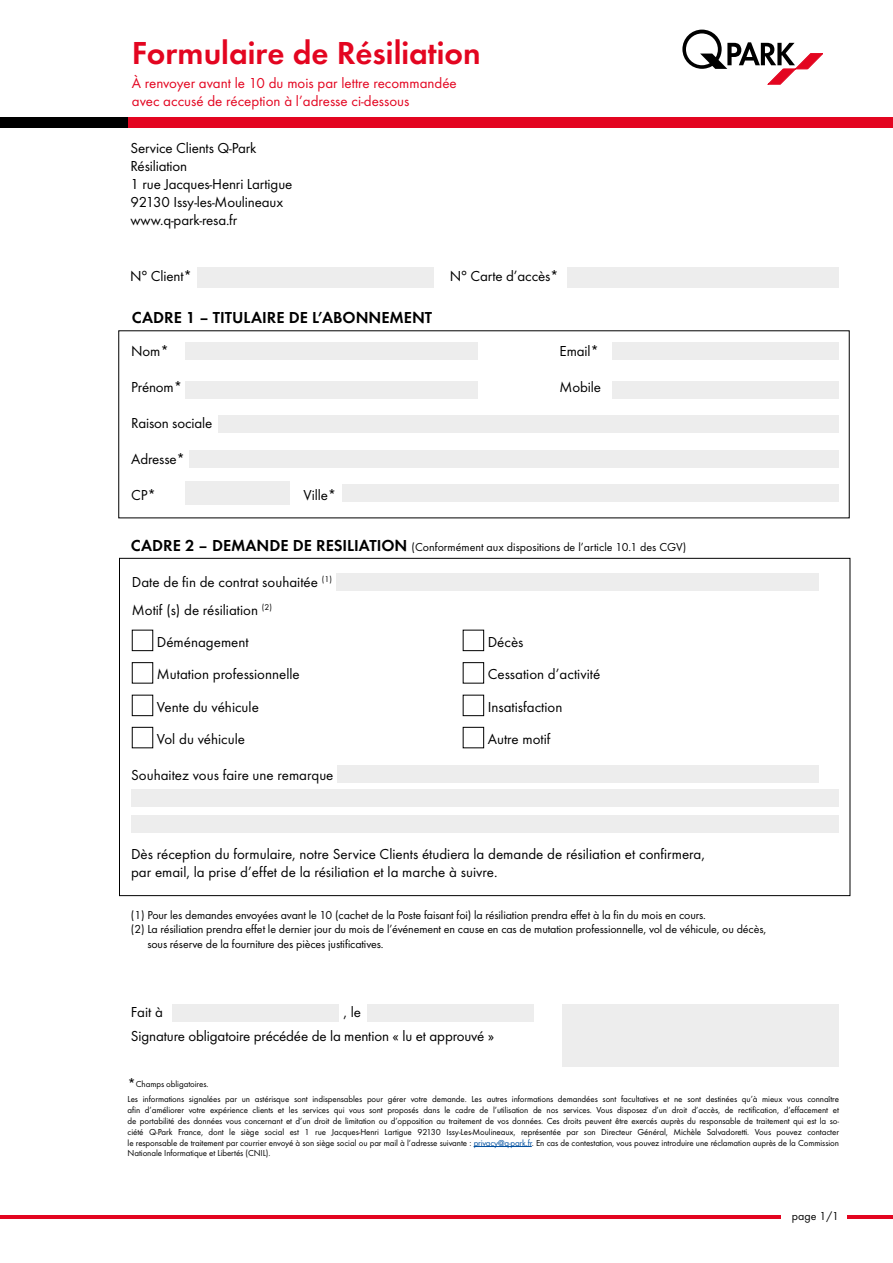
<style>
.page{position:relative;width:893px;height:1263px;background:#fff}
.page>*{position:absolute;margin:0;border:0;box-sizing:border-box;transform-origin:0 0}
.t1{font:600 33px "Futura T";color:#e30520}
.t2{font:600 16.5px "Futura T";color:#000}
.t3{font:15px/32.5px "Futura T";color:#000}
.t4{font:15px/18px "Futura T";color:#e30520}
.t5{font:12px "Futura T";letter-spacing:-.01em;color:#000}
.t6{font:9px/10.8px "Futura T";letter-spacing:-.01em;color:#000}
.s1{font-weight:600;font-size:16.5px}
.s2{font-size:15px}
.s3{color:#004f9f}
</style>
<div class="page">
<hr style="left:0;top:1215px;width:780px;height:3px;background:#e30520">
<hr style="left:847px;top:1215px;width:46px;height:3px;background:#e30520">
<div style="left:128px;top:117px;width:765px;height:11px;background:#e30520"></div>
<div style="left:0;top:117px;width:128px;height:11px;background:#000"></div>
<svg style="left:682px;top:30px;width:141px;height:54px"></svg>
<div style="left:185px;top:343px;width:293px;height:17px;background:#ededed"></div>
<div style="left:613px;top:343px;width:226px;height:17px;background:#ededed"></div>
<div style="left:613px;top:381px;width:226px;height:17px;background:#ededed"></div>
<div style="left:186px;top:482px;width:104px;height:23px;background:#ededed"></div>
<div style="left:185px;top:381px;width:293px;height:17px;background:#ededed"></div>
<div style="left:219px;top:416px;width:620px;height:17px;background:#ededed"></div>
<div style="left:189px;top:451px;width:650px;height:17px;background:#ededed"></div>
<div style="left:343px;top:485px;width:496px;height:17px;background:#ededed"></div>
<div style="left:336px;top:573px;width:483px;height:17px;background:#ededed"></div>
<div style="left:337px;top:766px;width:481px;height:17px;background:#ededed"></div>
<div style="left:131px;top:789px;width:708px;height:17px;background:#ededed"></div>
<div style="left:131px;top:816px;width:708px;height:17px;background:#ededed"></div>
<div style="left:132px;top:630px;width:21px;height:21px;border:1px solid #000"></div>
<div style="left:132px;top:662px;width:21px;height:21px;border:1px solid #000"></div>
<div style="left:132px;top:695px;width:21px;height:21px;border:1px solid #000"></div>
<div style="left:132px;top:727px;width:21px;height:21px;border:1px solid #000"></div>
<div style="left:463px;top:630px;width:21px;height:21px;border:1px solid #000"></div>
<div style="left:463px;top:662px;width:21px;height:21px;border:1px solid #000"></div>
<div style="left:463px;top:695px;width:21px;height:21px;border:1px solid #000"></div>
<div style="left:463px;top:727px;width:21px;height:21px;border:1px solid #000"></div>
<div style="left:197px;top:267px;width:237px;height:21px;background:#ededed"></div>
<div style="left:568px;top:267px;width:271px;height:21px;background:#ededed"></div>
<div style="left:562px;top:1004px;width:277px;height:62px;background:#ededed"></div>
<div style="left:172px;top:1005px;width:167px;height:17px;background:#ededed"></div>
<div style="left:367px;top:1005px;width:167px;height:17px;background:#ededed"></div>
<hr style="left:474px;top:1146px;width:58px;height:1px;background:#004f9f">
<h1 class="t1" style="left:132px;top:34px;width:350px">Formulaire de Résiliation</h1>
<h3 class="t4" style="left:132px;top:74px;width:327px">À renvoyer avant le 10 du mois par lettre recommandée avec accusé de réception à l’adresse ci-dessous</h3>
<h3 class="t3" style="left:130px;top:139px;width:163px;line-height:18px">Service Clients Q-Park<br>Résiliation<br>1 rue Jacques-Henri Lartigue<br>92130 Issy-les-Moulineaux www.q-park-resa.fr</h3>
<h3 class="t3" style="left:130px;top:259px;width:63px">N° Client*</h3>
<h3 class="t3" style="left:450px;top:259px;width:111px">N° Carte d’accès*</h3>
<h2 class="t2" style="left:132px;top:308px;width:302px">CADRE 1 – TITULAIRE DE L’ABONNEMENT</h2>
<h3 class="t3" style="left:131px;top:334px;width:39px">Nom*</h3>
<h3 class="t3" style="left:131px;top:370px;width:52px">Prénom*</h3>
<h3 class="t3" style="left:131px;top:406px;width:83px">Raison sociale</h3>
<h3 class="t3" style="left:131px;top:442px;width:55px">Adresse*</h3>
<h3 class="t3" style="left:131px;top:478px;width:26px">CP*</h3>
<h3 class="t3" style="left:304px;top:478px;width:34px">Ville*</h3>
<h3 class="t3" style="left:560px;top:334px;width:41px">Email*</h3>
<h3 class="t3" style="left:560px;top:370px;width:43px">Mobile</h3>
<h3 class="t5" style="left:131px;top:540px;width:557px"><span class="s1">CADRE 2 – DEMANDE DE RESILIATION</span> (Conformément aux dispositions de l’article 10.1 des CGV)</h3>
<h3 class="t3" style="left:132px;top:568px;width:202px;line-height:28px">Date de fin de contrat souhaitée <sup>(1)<br></sup>Motif (s) de résiliation <sup>(2)</sup></h3>
<h3 class="t3" style="left:157px;top:625px;width:144px">Déménagement<br>Mutation professionnelle<br>Vente du véhicule<br>Vol du véhicule</h3>
<h3 class="t3" style="left:488px;top:625px;width:114px">Décès<br>Cessation d’activité<br>Insatisfaction<br>Autre motif</h3>
<h3 class="t3" style="left:131px;top:758px;width:204px">Souhaitez vous faire une remarque</h3>
<h3 class="t3" style="left:131px;top:845px;width:575px;line-height:18px">Dès réception du formulaire, notre Service Clients étudiera la demande de résiliation et confirmera, par email, la prise d’effet de la résiliation et la marche à suivre.</h3>
<h3 class="t5" style="left:131px;top:908px;width:577px">(1) Pour les demandes envoyées avant le 10 (cachet de la Poste faisant foi) la résiliation prendra effet à la fin du mois en cours.</h3>
<h3 class="t5" style="left:131px;top:922px;width:637px">(2) La résiliation prendra effet le dernier jour du mois de l’événement en cause en cas de mutation professionnelle, vol de véhicule, ou décès,</h3>
<h3 class="t5" style="left:147px;top:937px;width:238px">sous réserve de la fourniture des pièces justificatives.</h3>
<h3 class="t3" style="left:131px;top:1000px;width:365px;line-height:24px;text-indent:213px">, le<br>Signature obligatoire précédée de la mention « lu et approuvé »</h3>
<p class="t6" style="left:128px;top:1077px;width:713px;line-height:15px"><span class="s2">*</span>Champs obligatoires.<br>Les informations signalées par un astérisque sont indispensables pour gérer votre demande. Les autres informations demandées sont facultatives et ne sont destinées qu’à mieux vous connaître</p>
<p class="t6" style="left:128px;top:1105px;width:713px;text-align:justify">afin d’améliorer votre expérience clients et les services qui vous sont proposés dans le cadre de l’utilisation de nos services. Vous disposez d’un droit d’accès, de rectification, d’effacement et de portabilité des données vous concernant et d’un droit de limitation ou d’opposition au traitement de vos données. Ces droits peuvent être exercés auprès du responsable de traitement qui est la so&shy;ciété Q-Park France, dont le siège social est 1 rue Jacques-Henri Lartigue 92130 Issy-Les-Moulineaux, représentée par son Directeur Général, Michèle Salvadoretti. Vous pouvez contacter le responsable de traitement par courrier envoyé à son siège social ou par mail à l’adresse suivante : <span class="s3">privacy@q-park.fr</span>. En cas de contestation, vous pouvez introduire une réclamation auprès de la Commission Nationale Informatique et Libertés (CNIL).</p>
<h3 class="t3" style="left:131px;top:996px;width:34px">Fait à</h3>
<h3 class="t5" style="left:792px;top:1208px;width:49px">page 1/1</h3>
</div>
